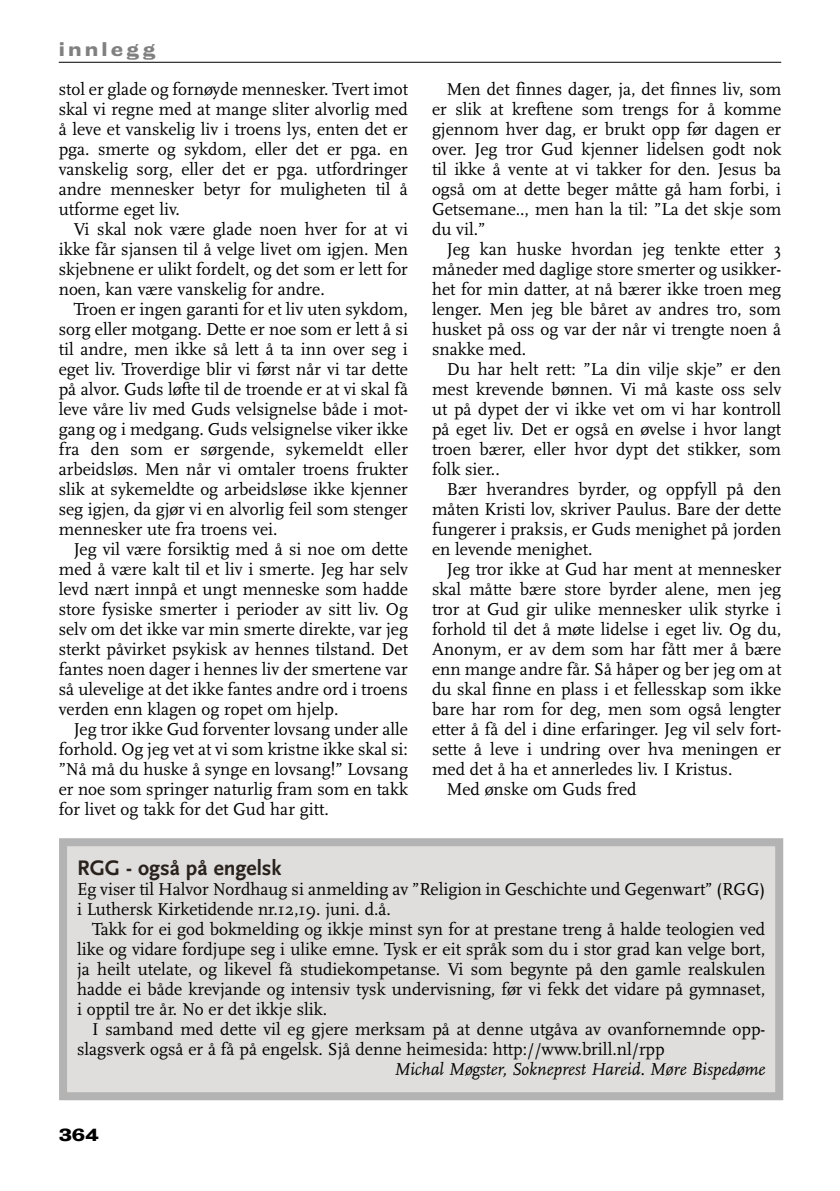
<style>
.page{position:relative;width:840px;height:1191px;background:#fff}
.page>*{position:absolute;margin:0;border:0;box-sizing:border-box;transform-origin:0 0}
.t1{font:700 22px "Scala Sans";color:#28211c}
.t2{font:18px/20px "Scala";color:#000;text-align:justify}
.t3{font:italic 18px "Scala";color:#000}
.t4{font:18px "Bureau Grotesque Seven Nine";letter-spacing:.18em;color:#808080}
.t5{font:16px "Bureau Grotesque Seven Nine";color:#000}
</style>
<div class="page">
<hr style="left:59px;top:62px;width:721px;height:1px;background:#000">
<div style="left:63px;top:842px;width:715px;height:254px;background:#dfdedd"></div>
<div style="left:59px;top:838px;width:723px;height:262px;border:8px solid #b3b3b3"></div>
<p class="t4" style="left:59px;top:39px;width:98px">innlegg</p>
<p class="t2" style="left:59px;top:79px;width:350px">stol er glade og fornøyde mennesker. Tvert imot skal vi regne med at mange sliter alvorlig med å leve et vanskelig liv i troens lys, enten det er pga. smerte og sykdom, eller det er pga. en vanskelig sorg, eller det er pga. utfordringer andre mennesker betyr for muligheten til å utforme eget liv.</p>
<p class="t2" style="left:59px;top:219px;width:350px;text-indent:15px">Vi skal nok være glade noen hver for at vi ikke får sjansen til å velge livet om igjen. Men skjebnene er ulikt fordelt, og det som er lett for noen, kan være vanskelig for andre.</p>
<p class="t2" style="left:59px;top:299px;width:351px;text-indent:15px">Troen er ingen garanti for et liv uten sykdom, sorg eller motgang. Dette er noe som er lett å si til andre, men ikke så lett å ta inn over seg i eget liv. Troverdige blir vi først når vi tar dette på alvor. Guds løfte til de troende er at vi skal få leve våre liv med Guds velsignelse både i mot&shy;gang og i medgang. Guds velsignelse viker ikke fra den som er sørgende, sykemeldt eller arbeidsløs. Men når vi omtaler troens frukter slik at sykemeldte og arbeidsløse ikke kjenner seg igjen, da gjør vi en alvorlig feil som stenger mennesker ute fra troens vei.</p>
<p class="t2" style="left:59px;top:539px;width:350px;text-indent:15px">Jeg vil være forsiktig med å si noe om dette med å være kalt til et liv i smerte. Jeg har selv levd nært innpå et ungt menneske som hadde store fysiske smerter i perioder av sitt liv. Og selv om det ikke var min smerte direkte, var jeg sterkt påvirket psykisk av hennes tilstand. Det fantes noen dager i hennes liv der smertene var så ulevelige at det ikke fantes andre ord i troens verden enn klagen og ropet om hjelp.</p>
<p class="t2" style="left:59px;top:719px;width:350px;text-indent:15px">Jeg tror ikke Gud forventer lovsang under alle forhold. Og jeg vet at vi som kristne ikke skal si: ”Nå må du huske å synge en lovsang!” Lovsang er noe som springer naturlig fram som en takk for livet og takk for det Gud har gitt.</p>
<p class="t2" style="left:432px;top:79px;width:350px;text-indent:15px">Men det finnes dager, ja, det finnes liv, som er slik at kreftene som trengs for å komme gjennom hver dag, er brukt opp før dagen er over. Jeg tror Gud kjenner lidelsen godt nok til ikke å vente at vi takker for den. Jesus ba også om at dette beger måtte gå ham forbi, i Getsemane.., men han la til: ”La det skje som du vil.”</p>
<p class="t2" style="left:432px;top:239px;width:350px;text-indent:15px">Jeg kan huske hvordan jeg tenkte etter 3 måneder med daglige store smerter og usikker&shy;het for min datter, at nå bærer ikke troen meg lenger. Men jeg ble båret av andres tro, som husket på oss og var der når vi trengte noen å snakke med.</p>
<p class="t2" style="left:432px;top:359px;width:350px;text-indent:15px">Du har helt rett: ”La din vilje skje” er den mest krevende bønnen. Vi må kaste oss selv ut på dypet der vi ikke vet om vi har kontroll på eget liv. Det er også en øvelse i hvor langt troen bærer, eller hvor dypt det stikker, som folk sier..</p>
<p class="t2" style="left:432px;top:479px;width:350px;text-indent:15px">Bær hverandres byrder, og oppfyll på den måten Kristi lov, skriver Paulus. Bare der dette fungerer i praksis, er Guds menighet på jorden en levende menighet.</p>
<p class="t2" style="left:446px;top:559px;width:336px">Jeg tror ikke at Gud har ment at mennesker</p>
<p class="t2" style="left:432px;top:579px;width:350px">skal måtte bære store byrder alene, men jeg</p>
<p class="t2" style="left:432px;top:599px;width:350px">tror at Gud gir ulike mennesker ulik styrke i</p>
<p class="t2" style="left:432px;top:619px;width:350px">forhold til det å møte lidelse i eget liv. Og du,</p>
<p class="t2" style="left:432px;top:639px;width:350px">Anonym, er av dem som har fått mer å bære</p>
<p class="t2" style="left:432px;top:659px;width:350px">enn mange andre får. Så håper og ber jeg om at</p>
<p class="t2" style="left:432px;top:679px;width:350px">du skal finne en plass i et fellesskap som ikke</p>
<p class="t2" style="left:432px;top:699px;width:350px">bare har rom for deg, men som også lengter</p>
<p class="t2" style="left:432px;top:719px;width:350px">etter å få del i dine erfaringer. Jeg vil selv fort-</p>
<p class="t2" style="left:432px;top:739px;width:350px">sette å leve i undring over hva meningen er</p>
<p class="t2" style="left:432px;top:759px;width:302px">med det å ha et annerledes liv. I Kristus.</p>
<p class="t2" style="left:446px;top:779px;width:191px">Med ønske om Guds fred</p>
<p class="t1" style="left:77px;top:855px;width:206px">RGG - også på engelsk</p>
<p class="t2" style="left:77px;top:879px;width:689px">Eg viser til Halvor Nordhaug si anmelding av ”Religion in Geschichte und Gegenwart” (RGG) i Luthersk Kirketidende nr.12,19. juni. d.å.</p>
<p class="t2" style="left:77px;top:919px;width:689px;text-indent:15px">Takk for ei god bokmelding og ikkje minst syn for at prestane treng å halde teologien ved like og vidare fordjupe seg i ulike emne. Tysk er eit språk som du i stor grad kan velge bort, ja heilt utelate, og likevel få studiekompetanse. Vi som begynte på den gamle realskulen hadde ei både krevjande og intensiv tysk undervisning, før vi fekk det vidare på gymnaset, i opptil tre år. No er det ikkje slik.</p>
<p class="t2" style="left:77px;top:1019px;width:689px;text-indent:15px">I samband med dette vil eg gjere merksam på at denne utgåva av ovanfornemnde opp&shy;slagsverk også er å få på engelsk. Sjå denne heimesida: http://www.brill.nl/rpp</p>
<p class="t3" style="left:394px;top:1058px;width:372px">Michal Møgster, Sokneprest Hareid. Møre Bispedøme</p>
<p class="t5" style="left:59px;top:1126px;width:42px">364</p>
</div>
